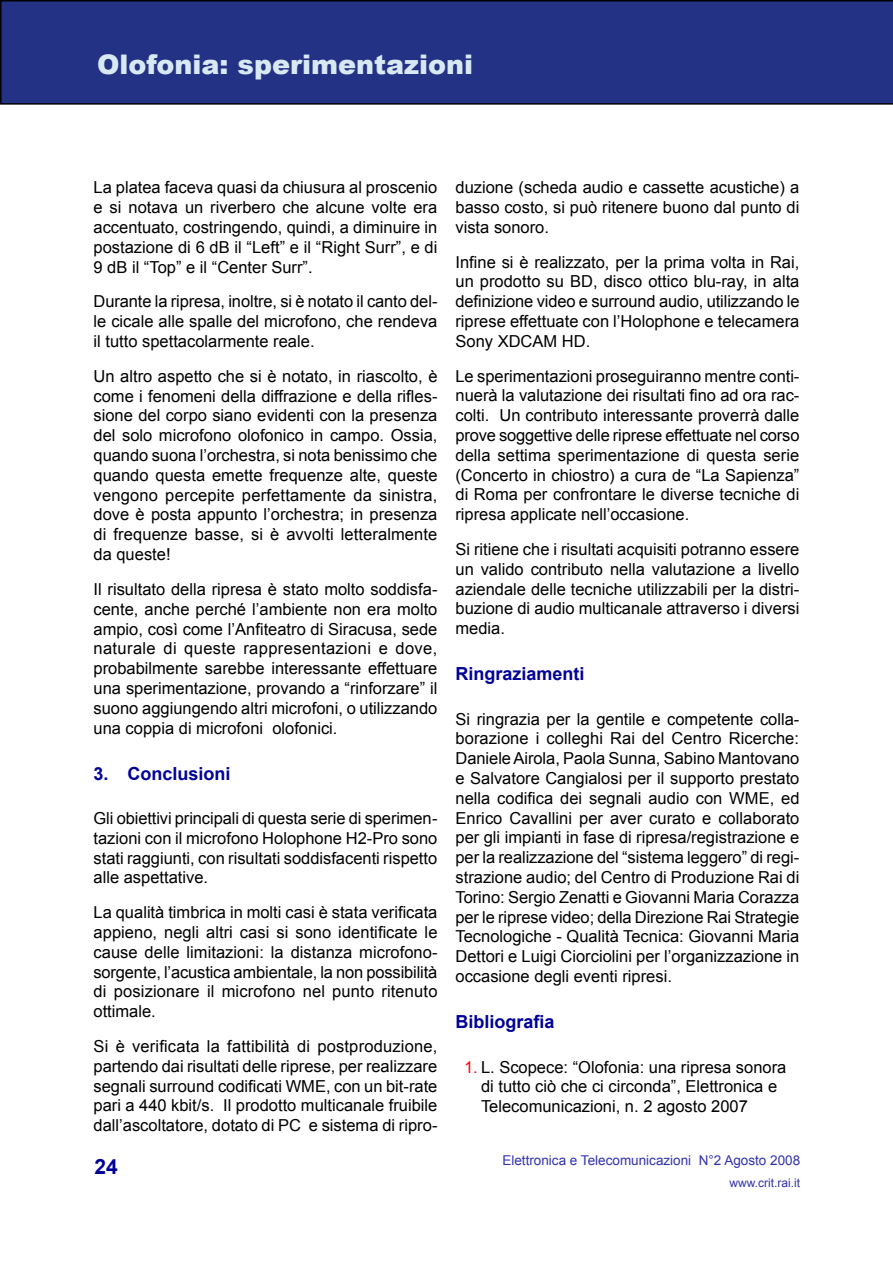
<style>
.page{position:relative;width:893px;height:1263px;background:#fff}
.page>*{position:absolute;margin:0;border:0;box-sizing:border-box;transform-origin:0 0}
.t1{font:900 27px "Arial";color:#d8e9f4}
.t2{font:700 21px "Arial";color:#009}
.t3{font:700 18px "Arial";color:#009}
.t4{font:16.5px/19.8px "Arial";color:#000;text-align:justify}
.t5{font:13.5px "Arial";color:#3333ad}
.t6{font:12px "Arial";color:#3333ad}
.s1{color:#f00}
</style>
<div class="page">
<div style="left:0;top:0;width:893px;height:105px;background:#243285"></div>
<p class="t1" style="left:97px;top:45px;width:378px">Olofonia: sperimentazioni</p>
<p class="t4" style="left:94px;top:178px;width:345px">La platea faceva quasi da chiusura al proscenio e si notava un riverbero che alcune volte era accentuato, costringendo, quindi, a diminuire in postazione di 6 dB il “Left” e il “Right Surr”, e di 9 dB il “Top” e il “Center Surr”.</p>
<p class="t4" style="left:94px;top:292px;width:345px">Durante la ripresa, inoltre, si è notato il canto del&shy;le cicale alle spalle del microfono, che rendeva il tutto spettacolarmente reale.</p>
<p class="t4" style="left:94px;top:366px;width:345px">Un altro aspetto che si è notato, in riascolto, è come i fenomeni della diffrazione e della rifles&shy;sione del corpo siano evidenti con la presenza del solo microfono olofonico in campo. Ossia, quando suona l’orchestra, si nota benissimo che quando questa emette frequenze alte, queste vengono percepite perfettamente da sinistra, dove è posta appunto l’orchestra; in presenza di frequenze basse, si è avvolti letteralmente da queste!</p>
<p class="t4" style="left:94px;top:579px;width:345px">Il risultato della ripresa è stato molto soddisfa&shy;cente, anche perché l’ambiente non era molto ampio, così come l’Anfiteatro di Siracusa, sede naturale di queste rappresentazioni e dove, probabilmente sarebbe interessante effettuare una sperimentazione, provando a “rinforzare” il suono aggiungendo altri microfoni, o utilizzando una coppia di microfoni olofonici.</p>
<p class="t3" style="left:94px;top:761px;width:139px">3. Conclusioni</p>
<p class="t4" style="left:94px;top:808px;width:345px">Gli obiettivi principali di questa serie di sperimen&shy;tazioni con il microfono Holophone H2-Pro sono stati raggiunti, con risultati soddisfacenti rispetto alle aspettative.</p>
<p class="t4" style="left:94px;top:903px;width:345px">La qualità timbrica in molti casi è stata verificata appieno, negli altri casi si sono identificate le cause delle limitazioni: la distanza microfono&shy;sorgente, l’acustica ambientale, la non possibilità di posizionare il microfono nel punto ritenuto ottimale.</p>
<p class="t4" style="left:94px;top:1036px;width:345px">Si è verificata la fattibilità di postproduzione, partendo dai risultati delle riprese, per realizzare segnali surround codificati WME, con un bit-rate pari a 440 kbit/s. Il prodotto multicanale fruibile dall’ascoltatore, dotato di PC e sistema di ripro-</p>
<p class="t2" style="left:95px;top:1153px;width:25px">24</p>
<p class="t4" style="left:455px;top:178px;width:345px">duzione (scheda audio e cassette acustiche) a basso costo, si può ritenere buono dal punto di vista sonoro.</p>
<p class="t4" style="left:455px;top:252px;width:346px">Infine si è realizzato, per la prima volta in Rai, un prodotto su BD, disco ottico blu-ray, in alta definizione video e surround audio, utilizzando le riprese effettuate con l’Holophone e telecamera Sony XDCAM HD.</p>
<p class="t4" style="left:455px;top:366px;width:346px">Le sperimentazioni proseguiranno mentre conti&shy;nuerà la valutazione dei risultati fino ad ora rac&shy;colti. Un contributo interessante proverrà dalle prove soggettive delle riprese effettuate nel corso della settima sperimentazione di questa serie (Concerto in chiostro) a cura de “La Sapienza” di Roma per confrontare le diverse tecniche di ripresa applicate nell’occasione.</p>
<p class="t4" style="left:455px;top:539px;width:345px">Si ritiene che i risultati acquisiti potranno essere un valido contributo nella valutazione a livello aziendale delle tecniche utilizzabili per la distri&shy;buzione di audio multicanale attraverso i diversi media.</p>
<p class="t3" style="left:455px;top:662px;width:131px">Ringraziamenti</p>
<p class="t4" style="left:455px;top:709px;width:345px">Si ringrazia per la gentile e competente colla&shy;borazione i colleghi Rai del Centro Ricerche:<br>Daniele Airola, Paola Sunna, Sabino Mantovano e Salvatore Cangialosi per il supporto prestato nella codifica dei segnali audio con WME, ed Enrico Cavallini per aver curato e collaborato per gli impianti in fase di ripresa/registrazione e per la realizzazione del “sistema leggero” di regi&shy;strazione audio; del Centro di Produzione Rai di Torino: Sergio Zenatti e Giovanni Maria Corazza per le riprese video; della Direzione Rai Strategie Tecnologiche - Qualità Tecnica: Giovanni Maria Dettori e Luigi Ciorciolini per l’organizzazione in occasione degli eventi ripresi.</p>
<p class="t3" style="left:455px;top:1010px;width:101px">Bibliografia</p>
<p class="t4" style="left:481px;top:1057px;width:307px;text-align:left;text-indent:-17px"><span class="s1">1.</span> L. Scopece: “Olofonia: una ripresa sonora di tutto ciò che ci circonda”, Elettronica e<br>Telecomunicazioni, n. 2 agosto 2007</p>
<p class="t5" style="left:502px;top:1151px;width:299px">Elettronica e Telecomunicazioni N°2 Agosto 2008</p>
<p class="t6" style="left:730px;top:1174px;width:72px">www.crit.rai.it</p>
</div>
